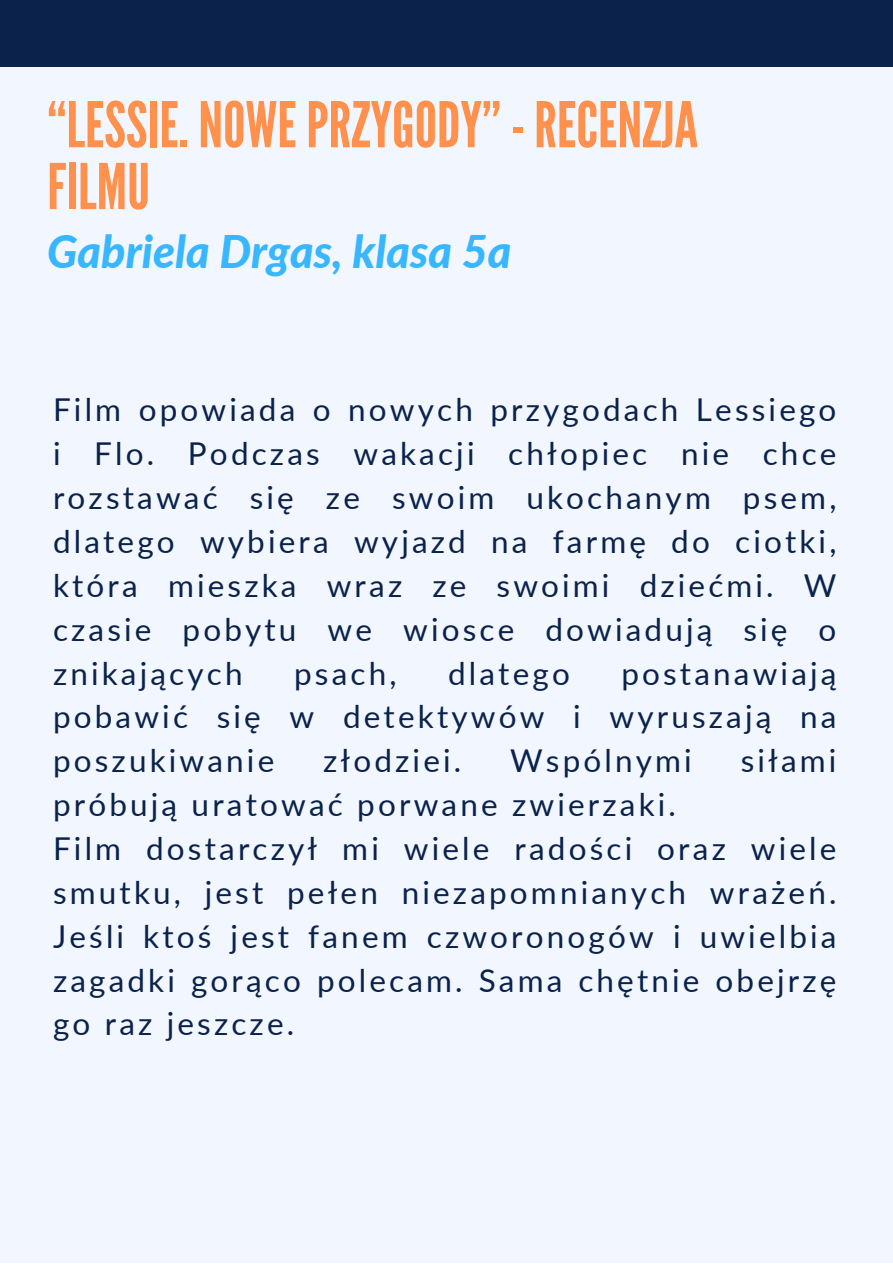
<style>
.page{position:relative;width:893px;height:1264px;background:#fff}
.page>*{position:absolute;margin:0;border:0;box-sizing:border-box;transform-origin:0 0}
.t1{font:63px/61.8px "League Gothic";color:#ff914d}
.t2{font:italic 800 45px "Lato";color:#38b6ff}
.t3{font:31.5px/43.8px "Lato";letter-spacing:.1em;color:#0b224b;text-align:justify}
</style>
<div class="page">
<div style="left:0;top:0;width:892px;height:1262px;background:#f2f7ff"></div>
<div style="left:0;top:0;width:892px;height:67px;background:#0b224b"></div>
<p class="t1" style="left:47px;top:95px;width:652px">“LESSIE.NOWEPRZYGODY” -RECENZJA<br>FILMU</p>
<p class="t2" style="left:47px;top:224px;width:465px">Gabriela Drgas, klasa 5a</p>
<p class="t3" style="left:53px;top:387px;width:784px">Film opowiada o nowych przygodach Lessiego i Flo. Podczas wakacji chłopiec nie chce rozstawać się ze swoim ukochanym psem, dlatego wybiera wyjazd na farmę do ciotki, która mieszka wraz ze swoimi dziećmi. W czasie pobytu we wiosce dowiadują się o znikających</p>
<p class="t3" style="left:294px;top:650px;width:104px">psach,</p>
<p class="t3" style="left:448px;top:650px;width:123px">dlatego</p>
<p class="t3" style="left:53px;top:650px;width:784px;text-indent:568px">postanawiają pobawić się w detektywów i wyruszają na poszukiwanie</p>
<p class="t3" style="left:323px;top:738px;width:139px">złodziei.</p>
<p class="t3" style="left:510px;top:738px;width:183px">Wspólnymi</p>
<p class="t3" style="left:740px;top:738px;width:97px">siłami</p>
<p class="t3" style="left:53px;top:782px;width:624px">próbują uratować porwane zwierzaki.</p>
<p class="t3" style="left:53px;top:826px;width:784px">Film dostarczył mi wiele radości oraz wiele smutku, jest pełen niezapomnianych wrażeń.<br>Jeśli ktoś jest fanem czworonogów i uwielbia zagadki gorąco polecam. Sama chętnie obejrzę go raz jeszcze.</p>
</div>
